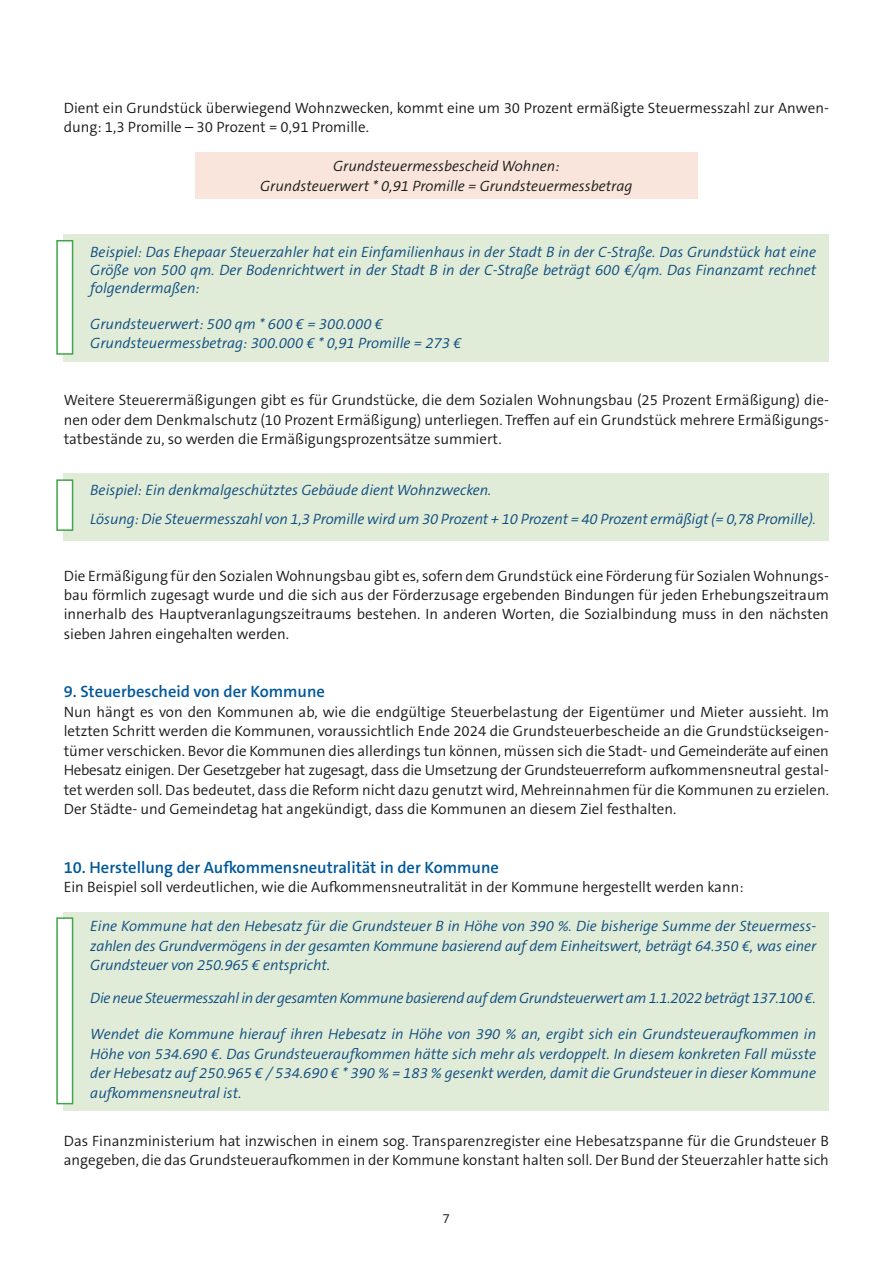
<style>
.page{position:relative;width:893px;height:1263px;background:#fff}
.page>*{position:absolute;margin:0;border:0;box-sizing:border-box;transform-origin:0 0}
.t1{font:600 16.5px "The Sans C5";color:#00589a}
.t2{font:300 15px/19.5px "The Sans C5";color:#181917;text-align:justify}
.t3{font:italic 300 15px/19.5px "The Sans C5";letter-spacing:-.005em;color:#0b4b7f;text-align:justify}
.t4{font:italic 300 15px/19.5px "The Sans C5";color:#181917;text-align:center}
.t5{font:300 13.5px "The Sans C5";color:#181917}
</style>
<div class="page">
<div style="left:63px;top:912px;width:766px;height:198px;background:#e1ecd8"></div>
<div style="left:57px;top:918px;width:16px;height:186px;background:#fff"></div>
<div style="left:56px;top:917px;width:17px;height:187px;border:2px solid #40a548"></div>
<div style="left:63px;top:473px;width:766px;height:67px;background:#e1ecd8"></div>
<div style="left:57px;top:480px;width:16px;height:50px;background:#fff"></div>
<div style="left:56px;top:479px;width:17px;height:52px;border:2px solid #40a548"></div>
<div style="left:63px;top:235px;width:766px;height:127px;background:#e1ecd8"></div>
<div style="left:57px;top:241px;width:16px;height:113px;background:#fff"></div>
<div style="left:56px;top:240px;width:17px;height:115px;border:2px solid #40a548"></div>
<div style="left:195px;top:152px;width:503px;height:46px;background:#f9e5dc"></div>
<p class="t2" style="left:64px;top:99px;width:767px">Dient ein Grundstück überwiegend Wohnzwecken, kommt eine um 30 Prozent ermäßigte Steuermesszahl zur Anwen&shy;dung: 1,3 Promille – 30 Prozent = 0,91 Promille.</p>
<p class="t4" style="left:260px;top:158px;width:374px">Grundsteuermessbescheid Wohnen:<br>Grundsteuerwert * 0,91 Promille = Grundsteuermessbetrag</p>
<p class="t3" style="left:90px;top:244px;width:727px;line-height:18px">Beispiel: Das Ehepaar Steuerzahler hat ein Einfamilienhaus in der Stadt B in der C-Straße. Das Grundstück hat eine Größe von 500 qm. Der Bodenrichtwert in der Stadt B in der C-Straße beträgt 600 €/qm. Das Finanzamt rechnet folgendermaßen:</p>
<p class="t3" style="left:90px;top:315px;width:373px">Grundsteuerwert: 500 qm * 600 € = 300.000 €<br>Grundsteuermessbetrag: 300.000 € * 0,91 Promille = 273 €</p>
<p class="t2" style="left:64px;top:391px;width:767px">Weitere Steuerermäßigungen gibt es für Grundstücke, die dem Sozialen Wohnungsbau (25 Prozent Ermäßigung) die&shy;nen oder dem Denkmalschutz (10 Prozent Ermäßigung) unterliegen. Treffen auf ein Grundstück mehrere Ermäßigungs&shy;tatbestände zu, so werden die Ermäßigungsprozentsätze summiert.</p>
<p class="t3" style="left:90px;top:477px;width:727px;line-height:28.5px">Beispiel: Ein denkmalgeschütztes Gebäude dient Wohnzwecken.<br>Lösung: Die Steuermesszahl von 1,3 Promille wird um 30 Prozent + 10 Prozent = 40 Prozent ermäßigt (= 0,78 Promille).</p>
<p class="t2" style="left:64px;top:567px;width:767px">Die Ermäßigung für den Sozialen Wohnungsbau gibt es, sofern dem Grundstück eine Förderung für Sozialen Wohnungs&shy;bau förmlich zugesagt wurde und die sich aus der Förderzusage ergebenden Bindungen für jeden Erhebungszeitraum innerhalb des Hauptveranlagungszeitraums bestehen. In anderen Worten, die Sozialbindung muss in den nächsten sieben Jahren eingehalten werden.</p>
<p class="t1" style="left:64px;top:685px;width:263px">9. Steuerbescheid von der Kommune</p>
<p class="t2" style="left:64px;top:703px;width:767px">Nun hängt es von den Kommunen ab, wie die endgültige Steuerbelastung der Eigentümer und Mieter aussieht. Im letzten Schritt werden die Kommunen, voraussichtlich Ende 2024 die Grundsteuerbescheide an die Grundstückseigen&shy;tümer verschicken. Bevor die Kommunen dies allerdings tun können, müssen sich die Stadt- und Gemeinderäte auf einen Hebesatz einigen. Der Gesetzgeber hat zugesagt, dass die Umsetzung der Grundsteuerreform aufkommensneutral gestal&shy;tet werden soll. Das bedeutet, dass die Reform nicht dazu genutzt wird, Mehreinnahmen für die Kommunen zu erzielen.<br>Der Städte- und Gemeindetag hat angekündigt, dass die Kommunen an diesem Ziel festhalten.</p>
<p class="t1" style="left:64px;top:861px;width:437px">10. Herstellung der Aufkommensneutralität in der Kommune</p>
<p class="t2" style="left:64px;top:879px;width:681px">Ein Beispiel soll verdeutlichen, wie die Aufkommensneutralität in der Kommune hergestellt werden kann:</p>
<p class="t3" style="left:90px;top:918px;width:727px">Eine Kommune hat den Hebesatz für die Grundsteuer B in Höhe von 390 %. Die bisherige Summe der Steuermess&shy;zahlen des Grundvermögens in der gesamten Kommune basierend auf dem Einheitswert, beträgt 64.350 €, was einer Grundsteuer von 250.965 € entspricht.</p>
<p class="t3" style="left:90px;top:990px;width:727px">Die neue Steuermesszahl in der gesamten Kommune basierend auf dem Grundsteuerwert am 1.1.2022 beträgt 137.100 €.</p>
<p class="t3" style="left:90px;top:1026px;width:727px">Wendet die Kommune hierauf ihren Hebesatz in Höhe von 390 % an, ergibt sich ein Grundsteueraufkommen in Höhe von 534.690 €. Das Grundsteueraufkommen hätte sich mehr als verdoppelt. In diesem konkreten Fall müsste der Hebesatz auf 250.965 € / 534.690 € * 390 % = 183 % gesenkt werden, damit die Grundsteuer in dieser Kommune aufkommensneutral ist.</p>
<p class="t2" style="left:64px;top:1132px;width:767px">Das Finanzministerium hat inzwischen in einem sog. Transparenzregister eine Hebesatzspanne für die Grundsteuer B angegeben, die das Grundsteueraufkommen in der Kommune konstant halten soll. Der Bund der Steuerzahler hatte sich</p>
<p class="t5" style="left:443px;top:1213px;width:9px">7</p>
</div>
